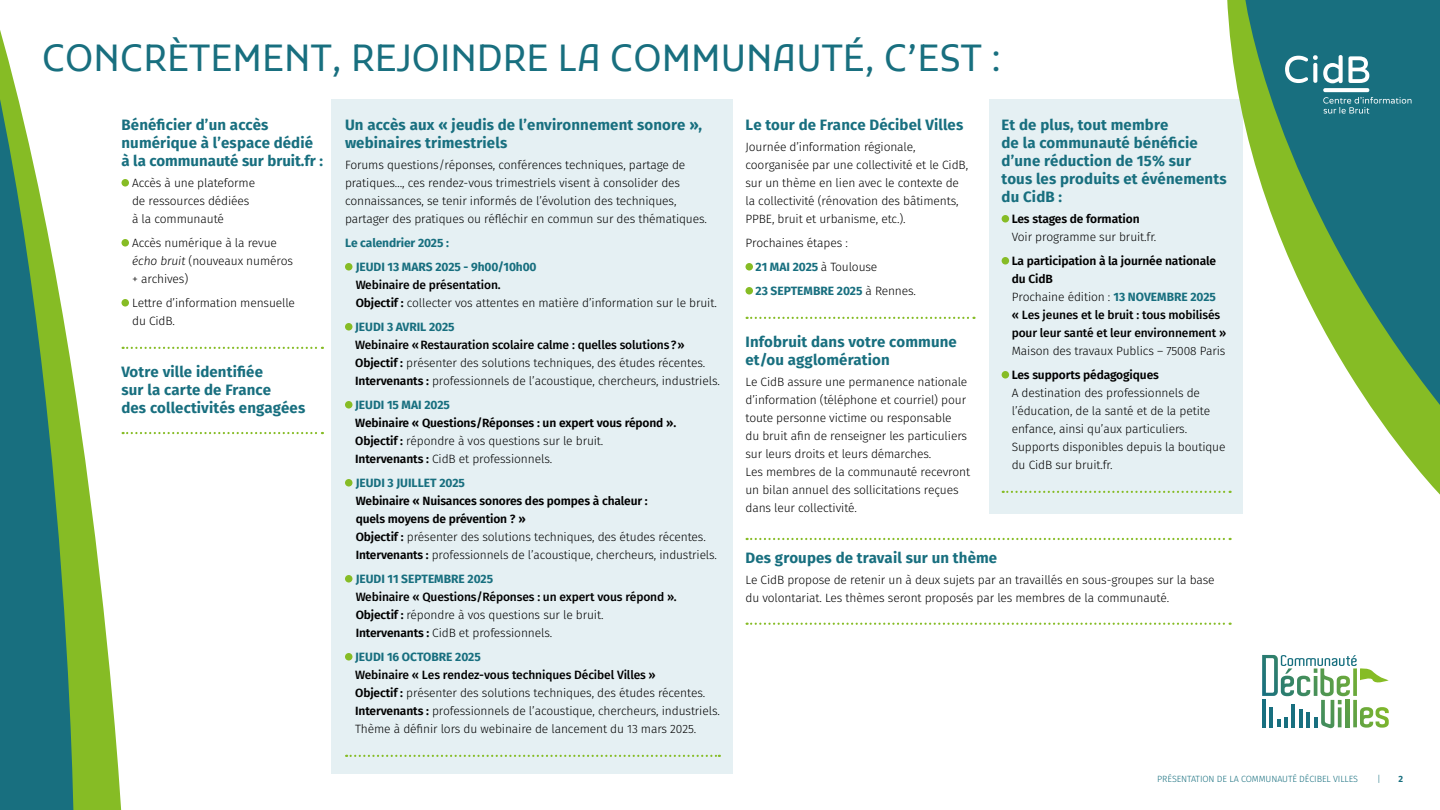
<style>
.page{position:relative;width:1440px;height:810px;background:#fff}
.page>*{position:absolute;margin:0;border:0;box-sizing:border-box;transform-origin:0 0}
.t1{font:36px "Kufam";color:#186f7f}
.t2{font:700 15px/18px "Fira Sans";letter-spacing:.01em;color:#186f7f}
.t3{font:300 12px/18px "Fira Sans";letter-spacing:-.01em;color:#000}
.t4{font:600 12px/18px "Fira Sans";letter-spacing:-.01em;color:#000}
.t5{font:500 12px/18px "Fira Sans";letter-spacing:-.01em;color:#000}
.t6{font:700 12px/24px "Fira Sans";color:#186f7f}
.t7{font:300 9px "Fira Sans";letter-spacing:-.01em;color:#186f7f}
.t8{font:700 9px "Fira Sans";color:#186f7f}
.s1{font-style:italic}
.s2{font-weight:500}
.s3{font-weight:600}
.s4{font-weight:300}
.s5{font-weight:700;color:#186f7f}
</style>
<div class="page">
<div style="left:989px;top:99px;width:253px;height:415px;background:#e5f0f3"></div>
<svg style="left:74px;top:181px;width:48px;height:629px"></svg>
<svg style="left:1227px;top:0;width:213px;height:501px"></svg>
<svg style="left:0;top:30px;width:74px;height:780px;fill:#186f7f"></svg>
<svg style="left:1244px;top:0;width:196px;height:412px;fill:#186f7f"></svg>
<svg style="left:1285px;top:55px;width:127px;height:59px;background:#408895"></svg>
<div style="left:332px;top:99px;width:402px;height:675px;background:#e5f0f3"></div>
<svg style="left:123px;top:347px;width:200px;height:2px"></svg>
<svg style="left:123px;top:432px;width:200px;height:2px"></svg>
<div style="left:122px;top:179px;width:7px;height:8px;background:#86bc25;border-radius:50%"></div>
<div style="left:122px;top:239px;width:7px;height:8px;background:#86bc25;border-radius:50%"></div>
<div style="left:122px;top:299px;width:7px;height:8px;background:#86bc25;border-radius:50%"></div>
<svg style="left:346px;top:755px;width:374px;height:2px"></svg>
<div style="left:345px;top:263px;width:7px;height:8px;background:#86bc25;border-radius:50%"></div>
<div style="left:345px;top:323px;width:7px;height:8px;background:#86bc25;border-radius:50%"></div>
<div style="left:345px;top:401px;width:7px;height:8px;background:#86bc25;border-radius:50%"></div>
<div style="left:345px;top:479px;width:7px;height:8px;background:#86bc25;border-radius:50%"></div>
<div style="left:345px;top:575px;width:7px;height:8px;background:#86bc25;border-radius:50%"></div>
<div style="left:345px;top:653px;width:7px;height:8px;background:#86bc25;border-radius:50%"></div>
<svg style="left:747px;top:317px;width:228px;height:2px"></svg>
<div style="left:746px;top:263px;width:7px;height:8px;background:#86bc25;border-radius:50%"></div>
<div style="left:746px;top:287px;width:7px;height:8px;background:#86bc25;border-radius:50%"></div>
<svg style="left:1003px;top:491px;width:228px;height:2px"></svg>
<div style="left:1002px;top:215px;width:7px;height:8px;background:#86bc25;border-radius:50%"></div>
<div style="left:1002px;top:257px;width:7px;height:8px;background:#86bc25;border-radius:50%"></div>
<div style="left:1002px;top:371px;width:7px;height:8px;background:#86bc25;border-radius:50%"></div>
<svg style="left:1262px;top:655px;width:127px;height:73px"></svg>
<svg style="left:747px;top:538px;width:484px;height:2px"></svg>
<svg style="left:747px;top:623px;width:484px;height:2px"></svg>
<h1 class="t1" style="left:42px;top:38px;width:961px">CONCRÈTEMENT, REJOINDRE LA COMMUNAUTÉ, C’EST :</h1>
<p class="t2" style="left:122px;top:116px;width:203px">Bénéficier d’un accès numérique à l’espace dédié à la communauté sur bruit.fr :</p>
<p class="t3" style="left:132px;top:174px;width:125px">Accès à une plateforme de ressources dédiées à la communauté</p>
<p class="t3" style="left:132px;top:234px;width:162px">Accès numérique à la revue <span class="s1">écho bruit</span> (nouveaux numéros + archives)</p>
<p class="t3" style="left:132px;top:294px;width:164px">Lettre d’information mensuelle du CidB.</p>
<p class="t2" style="left:122px;top:364px;width:185px">Votre ville identifiée<br>sur la carte de France<br>des collectivités engagées</p>
<p class="t2" style="left:345px;top:116px;width:359px">Un accès aux « jeudis de l’environnement sonore », webinaires trimestriels</p>
<p class="t3" style="left:345px;top:156px;width:364px">Forums questions/réponses, conférences techniques, partage de pratiques…, ces rendez-vous trimestriels visent à consolider des connaissances, se tenir informés de l’évolution des techniques, partager des pratiques ou réfléchir en commun sur des thématiques.</p>
<p class="t6" style="left:356px;top:231px;width:182px;text-indent:-11px">Le calendrier 2025 :<br>JEUDI 13 MARS 2025 - 9h00/10h00</p>
<p class="t3" style="left:356px;top:276px;width:363px"><span class="s2">Webinaire de présentation.<br></span><span class="s3">Objectif :</span> collecter vos attentes en matière d’information sur le bruit.</p>
<p class="t6" style="left:355px;top:315px;width:101px">JEUDI 3 AVRIL 2025</p>
<p class="t3" style="left:355px;top:336px;width:366px"><span class="s2">Webinaire «Restauration scolaire calme : quelles solutions?»<br></span><span class="s3">Objectif :</span> présenter des solutions techniques, des études récentes.<br><span class="s3">Intervenants :</span> professionnels de l’acoustique, chercheurs, industriels.</p>
<p class="t6" style="left:355px;top:393px;width:96px">JEUDI 15 MAI 2025</p>
<p class="t4" style="left:355px;top:413px;width:323px">Webinaire « Questions/Réponses : un expert vous répond ».<br>Objectif : <span class="s4">répondre à vos questions sur le bruit.<br></span>Intervenants : <span class="s4">CidB et professionnels.</span></p>
<p class="t6" style="left:356px;top:471px;width:111px">JEUDI 3 JUILLET 2025</p>
<p class="t3" style="left:356px;top:492px;width:363px"><span class="s3">Webinaire « Nuisances sonores des pompes à chaleur :<br>quels moyens de prévention ? »<br>Objectif :</span> présenter des solutions techniques, des études récentes.<br><span class="s3">Intervenants :</span> professionnels de l’acoustique, chercheurs, industriels.</p>
<p class="t6" style="left:356px;top:567px;width:139px">JEUDI 11 SEPTEMBRE 2025</p>
<p class="t3" style="left:356px;top:588px;width:323px"><span class="s2">Webinaire « Questions/Réponses : un expert vous répond ».<br></span><span class="s3">Objectif :</span> répondre à vos questions sur le bruit.<br><span class="s3">Intervenants :</span> CidB et professionnels.</p>
<p class="t6" style="left:355px;top:645px;width:127px">JEUDI 16 OCTOBRE 2025</p>
<p class="t3" style="left:355px;top:666px;width:366px"><span class="s2">Webinaire « Les rendez-vous techniques Décibel Villes »<br></span><span class="s3">Objectif :</span> présenter des solutions techniques, des études récentes.<br><span class="s3">Intervenants :</span> professionnels de l’acoustique, chercheurs, industriels.<br>Thème à définir lors du webinaire de lancement du 13 mars 2025.</p>
<p class="t2" style="left:746px;top:116px;width:219px">Le tour de France Décibel Villes</p>
<p class="t3" style="left:746px;top:138px;width:224px">Journée d’information régionale, coorganisée par une collectivité et le CidB, sur un thème en lien avec le contexte de la collectivité (rénovation des bâtiments, PPBE, bruit et urbanisme, etc.).</p>
<p class="t3" style="left:756px;top:231px;width:162px;line-height:24px;text-indent:-10px">Prochaines étapes :<br><span class="s5">21 MAI 2025</span> à Toulouse<br><span class="s5">23 SEPTEMBRE 2025</span> à Rennes.</p>
<p class="t2" style="left:746px;top:334px;width:213px">Infobruit dans votre commune et/ou agglomération</p>
<p class="t3" style="left:746px;top:373px;width:226px">Le CidB assure une permanence nationale d’information (téléphone et courriel) pour toute personne victime ou responsable<br>du bruit afin de renseigner les particuliers sur leurs droits et leurs démarches.<br>Les membres de la communauté recevront un bilan annuel des sollicitations reçues dans leur collectivité.</p>
<p class="t2" style="left:1002px;top:116px;width:226px">Et de plus, tout membre<br>de la communauté bénéficie d’une réduction de 15% sur<br>tous les produits et événements du CidB :</p>
<p class="t4" style="left:1012px;top:209px;width:129px">Les stages de formation</p>
<p class="t3" style="left:1012px;top:228px;width:146px">Voir programme sur bruit.fr.</p>
<p class="t5" style="left:1012px;top:252px;width:216px"><span class="s3">La participation à la journée nationale du CidB<br></span><span class="s4">Prochaine édition :</span> <span class="s5">13 NOVEMBRE 2025<br></span>« Les jeunes et le bruit : tous mobilisés pour leur santé et leur environnement »</p>
<p class="t3" style="left:1012px;top:342px;width:215px">Maison des travaux Publics – 75008 Paris</p>
<p class="t4" style="left:1012px;top:365px;width:149px">Les supports pédagogiques</p>
<p class="t3" style="left:1012px;top:384px;width:215px">A destination des professionnels de l’éducation, de la santé et de la petite enfance, ainsi qu’aux particuliers.<br>Supports disponibles depuis la boutique du CidB sur bruit.fr.</p>
<p class="t2" style="left:746px;top:549px;width:253px">Des groupes de travail sur un thème</p>
<p class="t3" style="left:746px;top:571px;width:471px">Le CidB propose de retenir un à deux sujets par an travaillés en sous-groupes sur la base du volontariat. Les thèmes seront proposés par les membres de la communauté.</p>
<p class="t7" style="left:1157px;top:772px;width:202px">PRÉSENTATION DE LA COMMUNAUTÉ DÉCIBEL VILLES</p>
<p class="t7" style="left:1377px;top:772px;width:5px">|</p>
<p class="t8" style="left:1399px;top:772px;width:6px">2</p>
</div>
